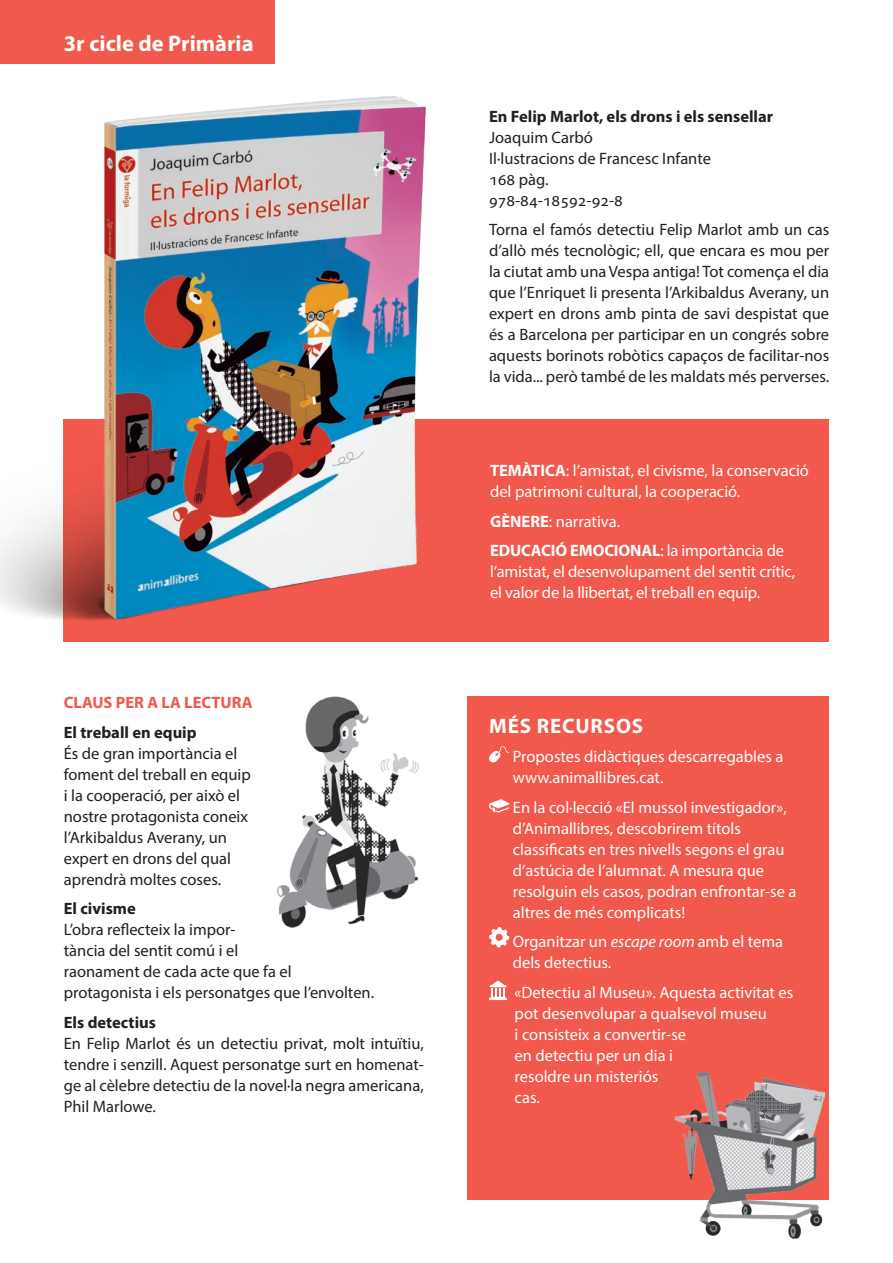
<style>
.page{position:relative;width:893px;height:1263px;background:#fff}
.page>*{position:absolute;margin:0;border:0;box-sizing:border-box;transform-origin:0 0}
.t1{font:700 22.5px "Myriad Pro";color:#fff}
.t2{font:700 21px "Myriad Pro";letter-spacing:.04em;color:#fff}
.t3{font:16.5px/21px "Myriad Pro";color:#231f20}
.t4{font:16.5px/21px "Myriad Pro";color:#fff}
.t5{font:700 16.5px "Myriad Pro";color:#231f20}
.t6{font:700 16.5px "Myriad Pro";color:#f0594c}
.s1{font-weight:700}
.s2{font-style:italic}
</style>
<div class="page">
<div style="left:64px;top:419px;width:765px;height:223px;background:#f0594c"></div>
<div style="left:468px;top:696px;width:361px;height:503px;background:#f0594c"></div>
<div style="left:0;top:0;width:275px;height:64px;background:#f0594c"></div>
<img style="left:0;top:96px;width:426px;height:546px">
<svg style="left:489px;top:746px;width:20px;height:17px"></svg>
<svg style="left:489px;top:799px;width:20px;height:14px"></svg>
<svg style="left:489px;top:927px;width:20px;height:20px"></svg>
<svg style="left:489px;top:980px;width:18px;height:20px"></svg>
<img style="left:277px;top:696px;width:142px;height:232px">
<img style="left:674px;top:1073px;width:150px;height:165px">
<h1 class="t1" style="left:64px;top:29px;width:191px">3r cicle de Primària</h1>
<p class="t6" style="left:64px;top:692px;width:190px">CLAUS PER A LA LECTURA</p>
<p class="t5" style="left:64px;top:721px;width:134px">El treball en equip</p>
<p class="t3" style="left:64px;top:742px;width:189px">És de gran importància el foment del treball en equip i la cooperació, per això el nostre protagonista coneix l’Arkibaldus Averany, un expert en drons del qual aprendrà moltes coses.</p>
<p class="t5" style="left:64px;top:898px;width:74px">El civisme</p>
<p class="t3" style="left:64px;top:919px;width:312px">L’obra reflecteix la impor-<br>tància del sentit comú i el<br>raonament de cada acte que fa el protagonista i els personatges que l’envolten.</p>
<p class="t5" style="left:64px;top:1011px;width:94px">Els detectius</p>
<p class="t3" style="left:64px;top:1032px;width:362px;text-align:justify">En Felip Marlot és un detectiu privat, molt intuïtiu, tendre i senzill. Aquest personatge surt en homenat&shy;ge al cèlebre detectiu de la novel·la negra americana, Phil Marlowe.</p>
<p class="t5" style="left:489px;top:105px;width:286px">En Felip Marlot, els drons i els sensellar</p>
<p class="t3" style="left:489px;top:126px;width:224px">Joaquim Carbó<br>Il·lustracions de Francesc Infante<br>168 pàg.<br>978-84-18592-92-8</p>
<p class="t3" style="left:489px;top:219px;width:342px;text-align:justify">Torna el famós detectiu Felip Marlot amb un cas d’allò més tecnològic; ell, que encara es mou per la ciutat amb una Vespa antiga! Tot comença el dia que l’Enriquet li presenta l’Arkibaldus Averany, un expert en drons amb pinta de savi despistat que és a Barcelona per participar en un congrés sobre aquests borinots robòtics capaços de facilitar-nos la vida... però també de les maldats més perverses.</p>
<p class="t4" style="left:490px;top:460px;width:320px"><span class="s1">TEMÀTICA</span>: l’amistat, el civisme, la conservació del patrimoni cultural, la cooperació.</p>
<p class="t4" style="left:490px;top:506px;width:296px;line-height:29.5px"><span class="s1">GÈNERE</span>: narrativa.<br><span class="s1">EDUCACIÓ EMOCIONAL</span>: la importància de</p>
<p class="t4" style="left:490px;top:561px;width:307px">l’amistat, el desenvolupament del sentit crític, el valor de la llibertat, el treball en equip.</p>
<p class="t2" style="left:489px;top:712px;width:156px">MÉS RECURSOS</p>
<p class="t4" style="left:513px;top:746px;width:272px">Propostes didàctiques descarregables a www.animallibres.cat.</p>
<p class="t4" style="left:513px;top:797px;width:285px">En la col·lecció «El mussol investigador», d’Animallibres, descobrirem títols classificats en tres nivells segons el grau d’astúcia de l’alumnat. A mesura que resolguin els casos, podran enfrontar-se a altres de més complicats!</p>
<p class="t4" style="left:513px;top:931px;width:272px">Organitzar un <span class="s2">escape room</span> amb el tema dels detectius.</p>
<p class="t4" style="left:515px;top:982px;width:280px">«Detectiu al Museu». Aquesta activitat es pot desenvolupar a qualsevol museu<br>i consisteix a convertir-se<br>en detectiu per un dia i<br>resoldre un misteriós<br>cas.</p>
</div>
